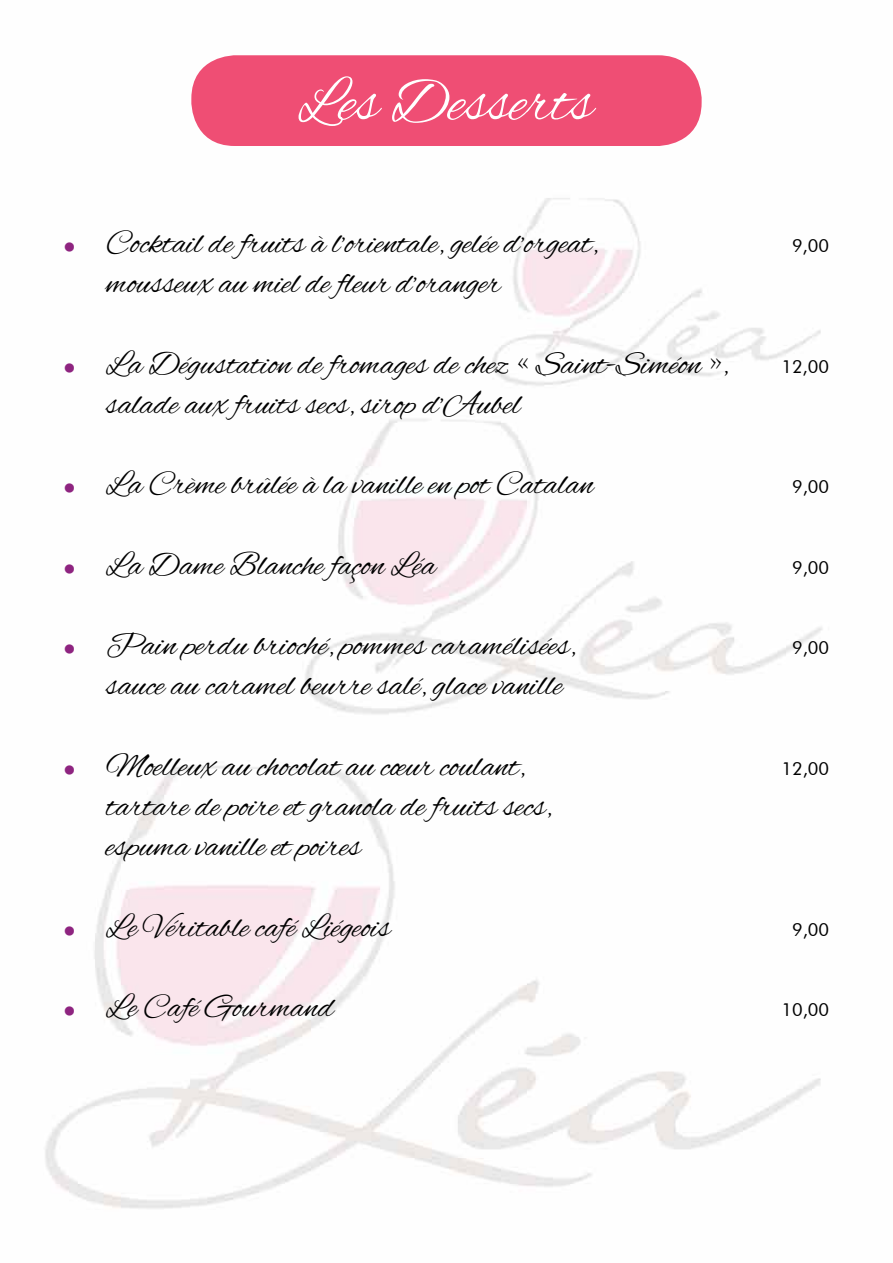
<style>
.page{position:relative;width:893px;height:1263px;background:#fff}
.page>*{position:absolute;margin:0;border:0;box-sizing:border-box;transform-origin:0 0}
.t1{font:63px "Alex Brush";color:#fff}
.t2{font:33.6px/40.2px "Alex Brush";color:#000}
.t3{font:18px "Futura BT";color:#000}
.s1{font-size:21.15px;color:#8e2480}
</style>
<div class="page">
<img style="left:45px;top:55px;width:778px;height:1154px">
<div style="left:191px;top:55px;width:511px;height:91px;background:#ef4e74;border-radius:44px"></div>
<h1 class="t1" style="left:298px;top:67px;width:296px">Les Desserts</h1>
<p class="t2" style="left:64px;top:225px;width:536px"><span class="s1">•</span> Cocktail de fruits à l’orientale, gelée d’orgeat,</p>
<p class="t3" style="left:792px;top:234px;width:39px">9,00</p>
<p class="t2" style="left:106px;top:265px;width:396px">mousseux au miel de fleur d’oranger</p>
<p class="t2" style="left:64px;top:346px;width:666px"><span class="s1">•</span> La Dégustation de fromages de chez « Saint-Siméon »,</p>
<p class="t3" style="left:781px;top:355px;width:49px">12,00</p>
<p class="t2" style="left:106px;top:386px;width:416px">salade aux fruits secs, sirop d’Aubel</p>
<p class="t2" style="left:64px;top:466px;width:531px"><span class="s1">•</span> La Crème brûlée à la vanille en pot Catalan</p>
<p class="t3" style="left:792px;top:476px;width:39px">9,00</p>
<p class="t2" style="left:64px;top:547px;width:373px"><span class="s1">•</span> La Dame Blanche façon Léa</p>
<p class="t3" style="left:792px;top:556px;width:39px">9,00</p>
<p class="t2" style="left:64px;top:627px;width:514px"><span class="s1">•</span> Pain perdu brioché, pommes caramélisées,</p>
<p class="t3" style="left:792px;top:637px;width:39px">9,00</p>
<p class="t2" style="left:106px;top:668px;width:457px">sauce au caramel beurre salé, glace vanille</p>
<p class="t2" style="left:64px;top:748px;width:463px"><span class="s1">•</span> Moelleux au chocolat au cœur coulant,</p>
<p class="t3" style="left:781px;top:758px;width:49px">12,00</p>
<p class="t2" style="left:106px;top:788px;width:447px">tartare de poire et granola de fruits secs, espuma vanille et poires</p>
<p class="t2" style="left:64px;top:909px;width:328px"><span class="s1">•</span> Le Véritable café Liégeois</p>
<p class="t3" style="left:792px;top:918px;width:39px">9,00</p>
<p class="t2" style="left:64px;top:989px;width:272px"><span class="s1">•</span> Le Café Gourmand</p>
<p class="t3" style="left:781px;top:999px;width:49px">10,00</p>
</div>
